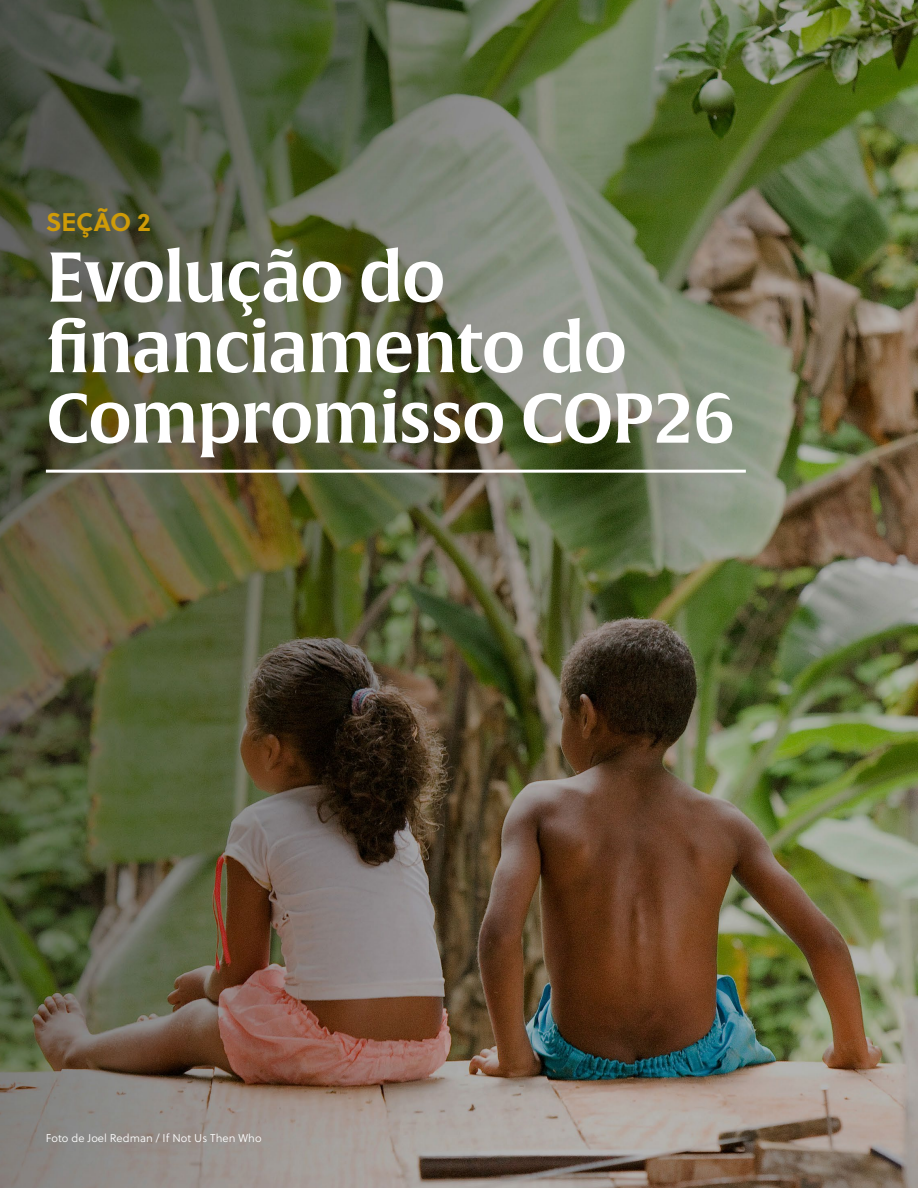
<style>
.page{position:relative;width:918px;height:1188px;background:#fff}
.page>*{position:absolute;margin:0;border:0;box-sizing:border-box;transform-origin:0 0}
.t1{font:69px/70.5px "Alverata Sb";letter-spacing:-.03em;color:#fff}
.t2{font:700 25.5px "Soleil";letter-spacing:-.005em;color:#cf9b07}
.t3{font:11.25px "Soleil Lt";letter-spacing:.005em;color:#fff}
</style>
<div class="page">
<img style="left:0;top:0;width:918px;height:1188px">
<hr style="left:46px;top:470px;width:700px;height:3px;background:#fff">
<p class="t2" style="left:46px;top:202px;width:107px">SEÇÃO 2</p>
<p class="t1" style="left:46px;top:244px;width:693px">Evolução do financiamento do<br>Compromisso COP26</p>
<p class="t3" style="left:46px;top:1130px;width:217px">Foto de Joel Redman / If Not Us Then Who</p>
</div>
